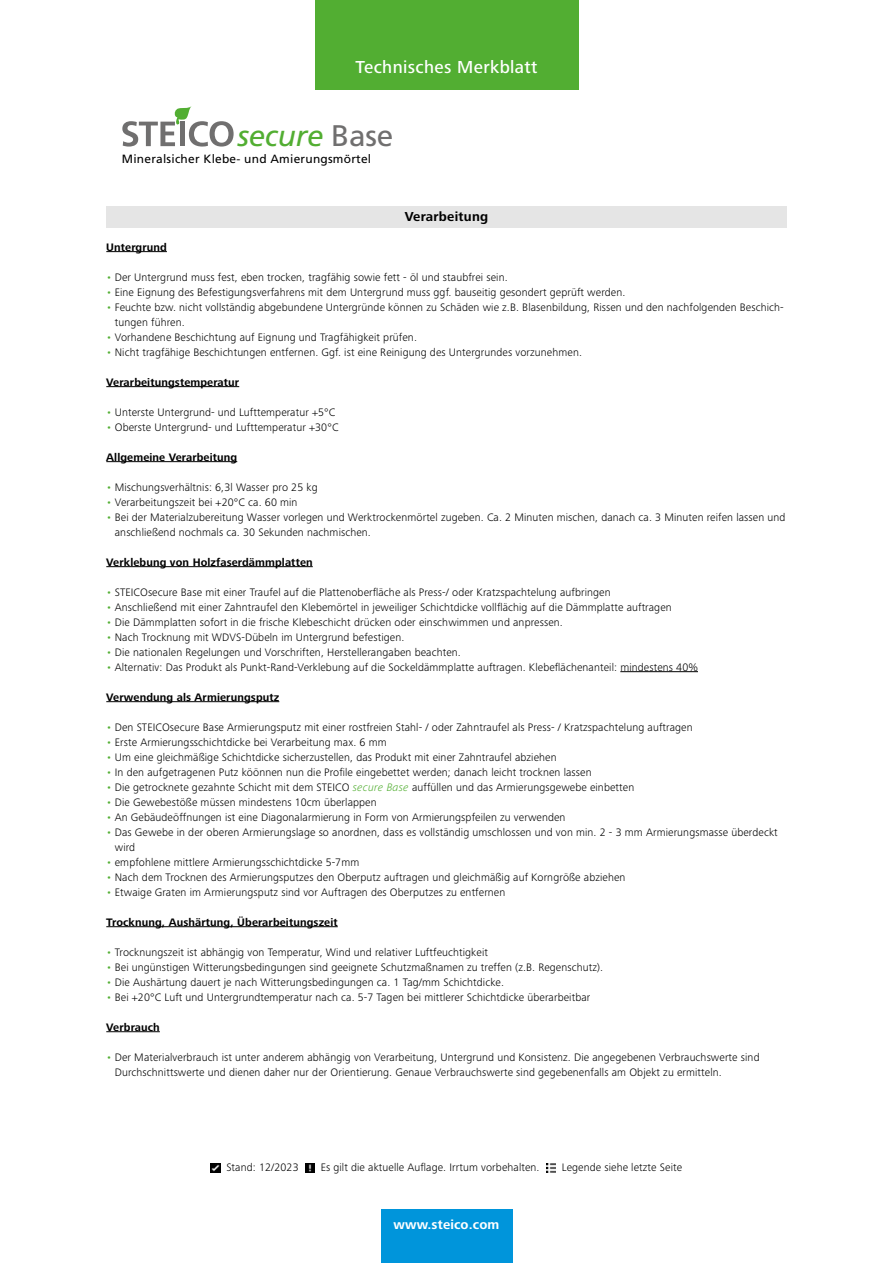
<style>
.page{position:relative;width:893px;height:1263px;background:#fff}
.page>*{position:absolute;margin:0;border:0;box-sizing:border-box;transform-origin:0 0}
.t1{font:italic 29.7px "Frutiger";letter-spacing:-.01em;color:#52ae32}
.t2{font:500 18px "Frutiger Next LTW1 G";letter-spacing:.02em;color:#fff}
.t3{font:700 13.5px "Frutiger Next LTW1 G";letter-spacing:.01em;color:#fff}
.t4{font:700 13.5px "Frutiger Next LTW1 G";letter-spacing:.02em;color:#000}
.t5{font:12px "Frutiger";letter-spacing:.02em;color:#000}
.t6{font:300 11.25px/15px "Frutiger Next LTW1 G";letter-spacing:.01em;color:#000}
.t7{font:700 11.25px "Frutiger Next LTW1 G";letter-spacing:.01em;color:#000}
.s1{font-style:normal;color:#706f6f}
.s2{color:#52ae32}
.s3{font-style:italic;color:#52ae32}
</style>
<div class="page">
<svg style="left:122px;top:106px;width:112px;height:41px"></svg>
<div style="left:106px;top:206px;width:681px;height:21px;background:#e5e5e5"></div>
<hr style="left:106px;top:251px;width:61px;height:1px;background:#000">
<hr style="left:106px;top:386px;width:133px;height:1px;background:#000">
<hr style="left:106px;top:461px;width:131px;height:1px;background:#000">
<hr style="left:106px;top:566px;width:207px;height:1px;background:#000">
<hr style="left:620px;top:671px;width:78px;height:1px;background:#000">
<hr style="left:106px;top:701px;width:173px;height:1px;background:#000">
<hr style="left:106px;top:926px;width:232px;height:1px;background:#000">
<hr style="left:106px;top:1031px;width:54px;height:1px;background:#000">
<div style="left:315px;top:0;width:263px;height:89px;background:#52ae32"></div>
<div style="left:381px;top:1210px;width:131px;height:53px;background:#0095db"></div>
<svg style="left:211px;top:1163px;width:9px;height:9px"></svg>
<svg style="left:305px;top:1163px;width:9px;height:9px"></svg>
<svg style="left:546px;top:1163px;width:9px;height:9px"></svg>
<h2 class="t2" style="left:355px;top:56px;width:184px">Technisches Merkblatt</h2>
<h1 class="t1" style="left:237px;top:119px;width:157px">secure <span class="s1">Base</span></h1>
<p class="t5" style="left:122px;top:151px;width:251px">Mineralsicher Klebe- und Amierungsmörtel</p>
<p class="t4" style="left:405px;top:209px;width:85px">Verarbeitung</p>
<p class="t7" style="left:106px;top:240px;width:62px">Untergrund</p>
<p class="t6" style="left:106px;top:269px;width:403px"><span class="s2">•</span> Der Untergrund muss fest, eben trocken, tragfähig sowie fett - öl und staubfrei sein.</p>
<p class="t6" style="left:106px;top:284px;width:521px"><span class="s2">•</span> Eine Eignung des Befestigungsverfahrens mit dem Untergrund muss ggf. bauseitig gesondert geprüft werden.</p>
<p class="t6" style="left:115px;top:299px;width:670px;text-indent:-9px"><span class="s2">•</span> Feuchte bzw. nicht vollständig abgebundene Untergründe können zu Schäden wie z.B. Blasenbildung, Rissen und den nachfolgenden Beschich&shy;tungen führen.</p>
<p class="t6" style="left:106px;top:329px;width:312px"><span class="s2">•</span> Vorhandene Beschichtung auf Eignung und Tragfähigkeit prüfen.</p>
<p class="t6" style="left:106px;top:344px;width:477px"><span class="s2">•</span> Nicht tragfähige Beschichtungen entfernen. Ggf. ist eine Reinigung des Untergrundes vorzunehmen.</p>
<p class="t7" style="left:106px;top:375px;width:134px">Verarbeitungstemperatur</p>
<p class="t6" style="left:106px;top:404px;width:231px"><span class="s2">•</span> Unterste Untergrund- und Lufttemperatur +5°C</p>
<p class="t6" style="left:106px;top:419px;width:234px"><span class="s2">•</span> Oberste Untergrund- und Lufttemperatur +30°C</p>
<p class="t7" style="left:106px;top:450px;width:132px">Allgemeine Verarbeitung</p>
<p class="t6" style="left:106px;top:479px;width:213px"><span class="s2">•</span> Mischungsverhältnis: 6,3l Wasser pro 25 kg</p>
<p class="t6" style="left:106px;top:494px;width:193px"><span class="s2">•</span> Verarbeitungszeit bei +20°C ca. 60 min</p>
<p class="t6" style="left:115px;top:509px;width:672px;text-indent:-9px"><span class="s2">•</span> Bei der Materialzubereitung Wasser vorlegen und Werktrockenmörtel zugeben. Ca. 2 Minuten mischen, danach ca. 3 Minuten reifen lassen und anschließend nochmals ca. 30 Sekunden nachmischen.</p>
<p class="t7" style="left:106px;top:555px;width:208px">Verklebung von Holzfaserdämmplatten</p>
<p class="t6" style="left:106px;top:584px;width:506px"><span class="s2">•</span> STEICOsecure Base mit einer Traufel auf die Plattenoberfläche als Press-/ oder Kratzspachtelung aufbringen</p>
<p class="t6" style="left:106px;top:599px;width:567px"><span class="s2">•</span> Anschließend mit einer Zahntraufel den Klebemörtel in jeweiliger Schichtdicke vollflächig auf die Dämmplatte auftragen</p>
<p class="t6" style="left:106px;top:614px;width:458px"><span class="s2">•</span> Die Dämmplatten sofort in die frische Klebeschicht drücken oder einschwimmen und anpressen.</p>
<p class="t6" style="left:106px;top:629px;width:300px"><span class="s2">•</span> Nach Trocknung mit WDVS-Dübeln im Untergrund befestigen.</p>
<p class="t6" style="left:106px;top:644px;width:356px"><span class="s2">•</span> Die nationalen Regelungen und Vorschriften, Herstellerangaben beachten.</p>
<p class="t6" style="left:106px;top:659px;width:593px"><span class="s2">•</span> Alternativ: Das Produkt als Punkt-Rand-Verklebung auf die Sockeldämmplatte auftragen. Klebeflächenanteil: mindestens 40%</p>
<p class="t7" style="left:106px;top:690px;width:175px">Verwendung als Armierungsputz</p>
<p class="t6" style="left:106px;top:719px;width:588px"><span class="s2">•</span> Den STEICOsecure Base Armierungsputz mit einer rostfreien Stahl- / oder Zahntraufel als Press- / Kratzspachtelung auftragen</p>
<p class="t6" style="left:106px;top:734px;width:282px"><span class="s2">•</span> Erste Armierungsschichtdicke bei Verarbeitung max. 6 mm</p>
<p class="t6" style="left:106px;top:749px;width:452px"><span class="s2">•</span> Um eine gleichmäßige Schichtdicke sicherzustellen, das Produkt mit einer Zahntraufel abziehen</p>
<p class="t6" style="left:106px;top:764px;width:487px"><span class="s2">•</span> In den aufgetragenen Putz köönnen nun die Profile eingebettet werden; danach leicht trocknen lassen</p>
<p class="t6" style="left:106px;top:779px;width:529px"><span class="s2">•</span> Die getrocknete gezahnte Schicht mit dem STEICO <span class="s3">secure Base</span> auffüllen und das Armierungsgewebe einbetten</p>
<p class="t6" style="left:106px;top:794px;width:272px"><span class="s2">•</span> Die Gewebestöße müssen mindestens 10cm überlappen</p>
<p class="t6" style="left:106px;top:809px;width:461px"><span class="s2">•</span> An Gebäudeöffnungen ist eine Diagonalarmierung in Form von Armierungspfeilen zu verwenden</p>
<p class="t6" style="left:115px;top:824px;width:664px;text-indent:-9px"><span class="s2">•</span> Das Gewebe in der oberen Armierungslage so anordnen, dass es vollständig umschlossen und von min. 2 - 3 mm Armierungsmasse überdeckt wird</p>
<p class="t6" style="left:106px;top:854px;width:255px"><span class="s2">•</span> empfohlene mittlere Armierungsschichtdicke 5-7mm</p>
<p class="t6" style="left:106px;top:869px;width:521px"><span class="s2">•</span> Nach dem Trocknen des Armierungsputzes den Oberputz auftragen und gleichmäßig auf Korngröße abziehen</p>
<p class="t6" style="left:106px;top:884px;width:401px"><span class="s2">•</span> Etwaige Graten im Armierungsputz sind vor Auftragen des Oberputzes zu entfernen</p>
<p class="t7" style="left:106px;top:915px;width:233px">Trocknung, Aushärtung, Überarbeitungszeit</p>
<p class="t6" style="left:106px;top:944px;width:383px"><span class="s2">•</span> Trocknungszeit ist abhängig von Temperatur, Wind und relativer Luftfeuchtigkeit</p>
<p class="t6" style="left:106px;top:959px;width:498px"><span class="s2">•</span> Bei ungünstigen Witterungsbedingungen sind geeignete Schutzmaßnamen zu treffen (z.B. Regenschutz).</p>
<p class="t6" style="left:106px;top:974px;width:399px"><span class="s2">•</span> Die Aushärtung dauert je nach Witterungsbedingungen ca. 1 Tag/mm Schichtdicke.</p>
<p class="t6" style="left:106px;top:989px;width:486px"><span class="s2">•</span> Bei +20°C Luft und Untergrundtemperatur nach ca. 5-7 Tagen bei mittlerer Schichtdicke überarbeitbar</p>
<p class="t7" style="left:106px;top:1020px;width:55px">Verbrauch</p>
<p class="t6" style="left:115px;top:1049px;width:646px;text-indent:-9px"><span class="s2">•</span> Der Materialverbrauch ist unter anderem abhängig von Verarbeitung, Untergrund und Konsistenz. Die angegebenen Verbrauchswerte sind<br>Durchschnittswerte und dienen daher nur der Orientierung. Genaue Verbrauchswerte sind gegebenenfalls am Objekt zu ermitteln.</p>
<p class="t6" style="left:226px;top:1160px;width:74px">Stand: 12/2023</p>
<p class="t6" style="left:321px;top:1160px;width:220px">Es gilt die aktuelle Auflage. Irrtum vorbehalten.</p>
<p class="t6" style="left:562px;top:1160px;width:122px">Legende siehe letzte Seite</p>
<p class="t3" style="left:394px;top:1217px;width:107px">www.steico.com</p>
</div>
